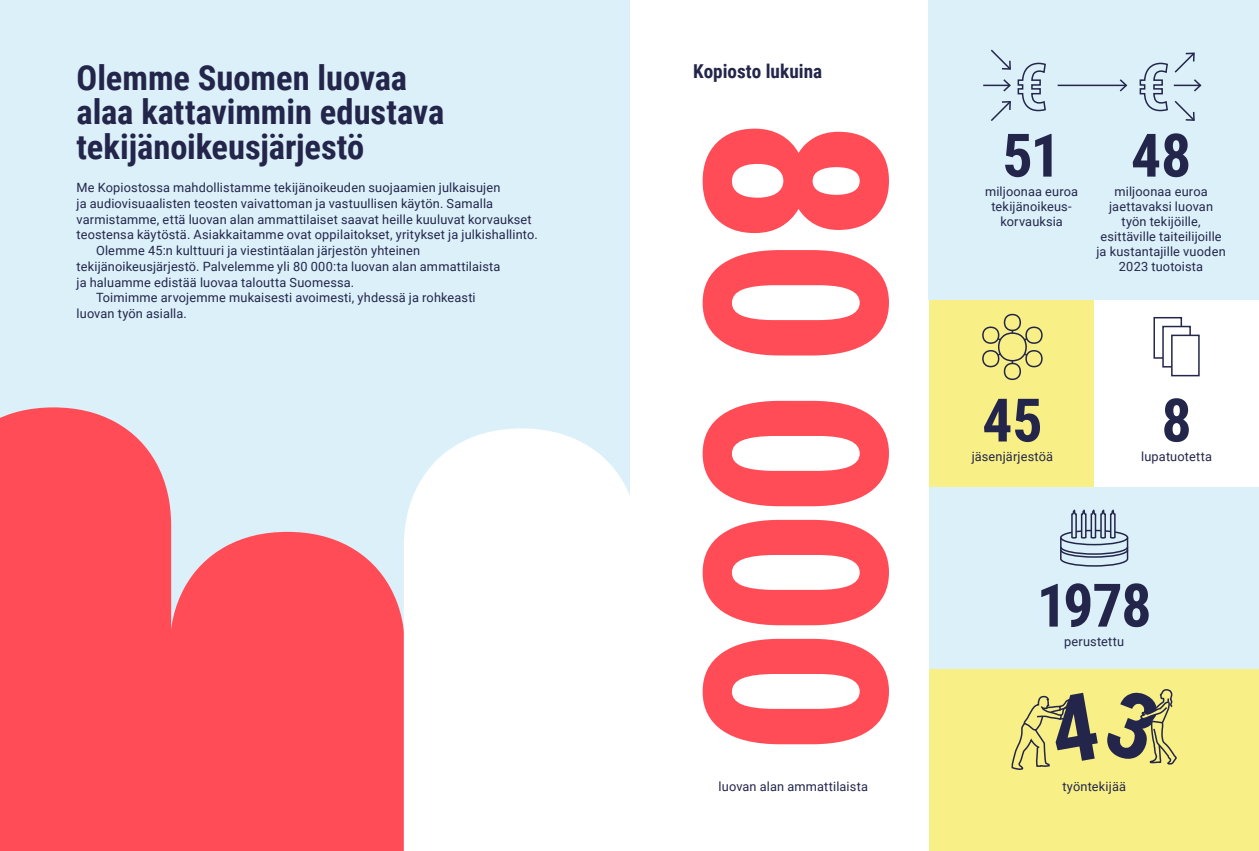
<style>
.page{position:relative;width:1259px;height:851px;background:#fff}
.page>*{position:absolute;margin:0;border:0;box-sizing:border-box;transform-origin:0 0}
.t1{font:700 255px "Roboto Condensed";color:#ff4c56}
.leipis{font:700 60px "Roboto Condensed";letter-spacing:-.02em;color:#23264a}
.leipis-2{font:700 34.5px/34.5px "Roboto Condensed";letter-spacing:-.005em;color:#23264a}
.t2{font:700 19.2px "Roboto Condensed";color:#23264a}
.leipis-3{font:12.75px/15px "Roboto";letter-spacing:.01em;color:#23264a}
</style>
<div class="page">
<div style="left:929px;top:299px;width:165px;height:188px;background:#f8f086"></div>
<div style="left:0;top:0;width:630px;height:850px;background:#dcf0fa"></div>
<div style="left:0;top:407px;width:171px;height:443px;background:#ff4c56"></div>
<div style="left:170px;top:531px;width:234px;height:319px;background:#ff4c56"></div>
<div style="left:404px;top:428px;width:226px;height:422px;background:#fff"></div>
<div style="left:929px;top:487px;width:330px;height:182px;background:#dcf0fa"></div>
<div style="left:929px;top:669px;width:330px;height:181px;background:#f8f086"></div>
<div style="left:929px;top:0;width:330px;height:300px;background:#dcf0fa"></div>
<svg style="left:1060px;top:509px;width:69px;height:58px"></svg>
<svg style="left:983px;top:49px;width:63px;height:72px"></svg>
<hr style="left:1057px;top:85px;width:69px;height:1px;background:#23264a">
<svg style="left:1118px;top:79px;width:10px;height:13px"></svg>
<svg style="left:1139px;top:52px;width:63px;height:69px"></svg>
<div style="left:1153px;top:317px;width:29px;height:41px;background:#fff;border:2px solid #23264a"></div>
<div style="left:1162px;top:326px;width:28px;height:41px;background:#fff;border:2px solid #23264a"></div>
<div style="left:1171px;top:334px;width:28px;height:42px;background:#fff;border:2px solid #23264a"></div>
<svg style="left:1011px;top:692px;width:86px;height:78px"></svg>
<svg style="left:1107px;top:689px;width:70px;height:76px"></svg>
<svg style="left:982px;top:313px;width:61px;height:68px"></svg>
<p class="leipis-2" style="left:77px;top:59px;width:369px">Olemme Suomen luovaa alaa kattavimmin edustava tekijänoikeusjärjestö</p>
<p class="leipis-3" style="left:77px;top:179px;width:462px;line-height:15.8px">Me Kopiostossa mahdollistamme tekijänoikeuden suojaamien julkaisujen<br>ja audiovisuaalisten teosten vaivattoman ja vastuullisen käytön. Samalla varmistamme, että luovan alan ammattilaiset saavat heille kuuluvat korvaukset teostensa käytöstä. Asiakkaitamme ovat oppilaitokset, yritykset ja julkishallinto.</p>
<p class="leipis-3" style="left:77px;top:242px;width:425px;line-height:15.8px;text-indent:19px">Olemme 45:n kulttuuri ja viestintäalan järjestön yhteinen tekijänoikeusjärjestö. Palvelemme yli 80 000:ta luovan alan ammattilaista ja haluamme edistää luovaa taloutta Suomessa.</p>
<p class="leipis-3" style="left:77px;top:289px;width:401px;line-height:15.8px;text-indent:19px">Toimimme arvojemme mukaisesti avoimesti, yhdessä ja rohkeasti luovan työn asialla.</p>
<p class="t2" style="left:693px;top:58px;width:130px">Kopiosto lukuina</p>
<p class="t1" style="left:974px;top:116px;width:641px;rotate:90deg">80 000</p>
<p class="leipis-3" style="left:718px;top:778px;width:151px">luovan alan ammattilaista</p>
<p class="leipis" style="left:1002px;top:113px;width:60px">51</p>
<p class="leipis-3" style="left:985px;top:183px;width:95px">miljoonaa euroa</p>
<p class="leipis-3" style="left:991px;top:198px;width:82px;text-align:center">tekijänoikeus&shy;korvauksia</p>
<p class="leipis" style="left:1131px;top:113px;width:62px">48</p>
<p class="leipis-3" style="left:1096px;top:183px;width:131px;text-align:center">miljoonaa euroa jaettavaksi luovan työn tekijöille, esittäville taiteilijoille ja kustantajille vuoden<br>2023 tuotoista</p>
<p class="leipis" style="left:982px;top:378px;width:62px">45</p>
<p class="leipis-3" style="left:971px;top:448px;width:83px">jäsenjärjestöä</p>
<p class="leipis" style="left:1161px;top:378px;width:32px">8</p>
<p class="leipis-3" style="left:1141px;top:448px;width:72px">lupatuotetta</p>
<p class="leipis" style="left:1036px;top:563px;width:116px">1978</p>
<p class="leipis-3" style="left:1064px;top:633px;width:62px">perustettu</p>
<p class="leipis-3" style="left:1062px;top:778px;width:65px">työntekijää</p>
</div>
